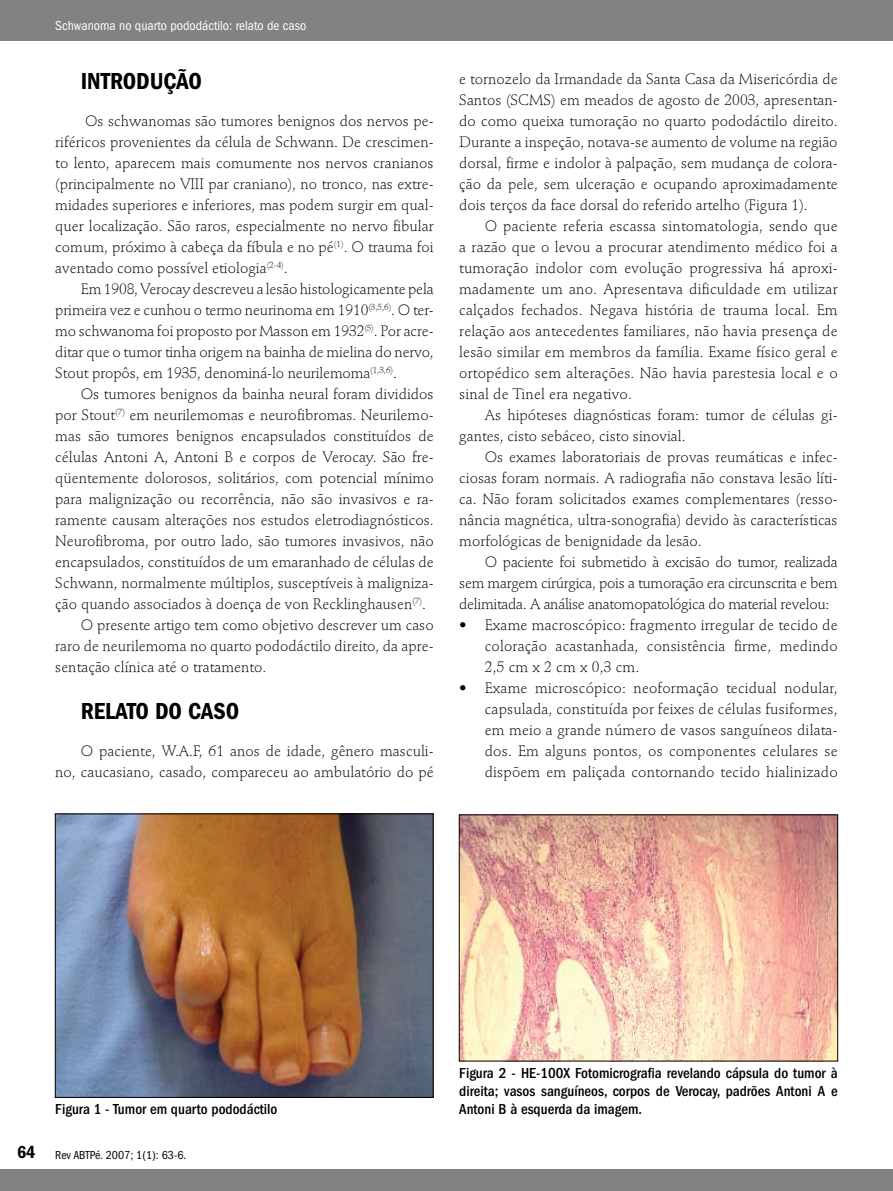
<style>
.page{position:relative;width:893px;height:1191px;background:#fff}
.page>*{position:absolute;margin:0;border:0;box-sizing:border-box;transform-origin:0 0}
.t1{font:24px "ITC Franklin Gothic Std Dm Cd";color:#000}
.t2{font:300 15px/21px "Stempel Schneidler Std";color:#000;text-align:justify}
.t3{font:500 condensed 15px/18px "ITC Franklin Gothic Std";color:#000;text-align:justify}
.t4{font:condensed 13.5px "ITC Franklin Gothic Std";color:#fff}
.t5{font:condensed 12px "ITC Franklin Gothic Std";color:#000}
.s1{font-family:"ITC Franklin Gothic Std Dm Cd";font-stretch:normal;font-size:18px}
</style>
<div class="page">
<div style="left:0;top:1169px;width:893px;height:22px;background:#808284"></div>
<div style="left:0;top:0;width:893px;height:40px;background:#808284"></div>
<img style="left:57px;top:815px;width:374px;height:280px">
<div style="left:55px;top:813px;width:378px;height:284px;border:1px solid #000"></div>
<img style="left:461px;top:816px;width:375px;height:243px">
<div style="left:459px;top:814px;width:379px;height:247px;border:1px solid #000"></div>
<p class="t4" style="left:55px;top:18px;width:252px">Schwanoma no quarto pododáctilo: relato de caso</p>
<h1 class="t1" style="left:81px;top:67px;width:123px">INTRODUÇÃO</h1>
<p class="t2" style="left:55px;top:110px;width:380px;text-indent:30px">Os schwanomas são tumores benignos dos nervos pe&shy;riféricos provenientes da célula de Schwann. De crescimen&shy;to lento, aparecem mais comumente nos nervos cranianos (principalmente no VIII par craniano), no tronco, nas extre&shy;midades superiores e inferiores, mas podem surgir em qual&shy;quer localização. São raros, especialmente no nervo fibular comum, próximo à cabeça da fíbula e no pé<sup>(1)</sup>. O trauma foi aventado como possível etiologia<sup>(2-4)</sup>.</p>
<p class="t2" style="left:55px;top:278px;width:380px;text-indent:26px">Em 1908, Verocay descreveu a lesão histologicamente pela primeira vez e cunhou o termo neurinoma em 1910<sup>(3,5,6)</sup>. O ter&shy;mo schwanoma foi proposto por Masson em 1932<sup>(5)</sup>. Por acre&shy;ditar que o tumor tinha origem na bainha de mielina do nervo, Stout propôs, em 1935, denominá-lo neurilemoma<sup>(1,3,6)</sup>.</p>
<p class="t2" style="left:81px;top:383px;width:354px">Os tumores benignos da bainha neural foram divididos</p>
<p class="t2" style="left:55px;top:404px;width:380px">por Stout<sup>(7)</sup> em neurilemomas e neurofibromas. Neurilemo-</p>
<p class="t2" style="left:55px;top:425px;width:380px">mas são tumores benignos encapsulados constituídos de</p>
<p class="t2" style="left:55px;top:446px;width:380px">células Antoni A, Antoni B e corpos de Verocay. São fre-</p>
<p class="t2" style="left:55px;top:467px;width:380px">qüentemente dolorosos, solitários, com potencial mínimo</p>
<p class="t2" style="left:55px;top:488px;width:380px">para malignização ou recorrência, não são invasivos e ra-</p>
<p class="t2" style="left:55px;top:509px;width:380px">ramente causam alterações nos estudos eletrodiagnósticos.</p>
<p class="t2" style="left:55px;top:530px;width:380px">Neurofibroma, por outro lado, são tumores invasivos, não</p>
<p class="t2" style="left:55px;top:551px;width:380px">encapsulados, constituídos de um emaranhado de células de</p>
<p class="t2" style="left:55px;top:572px;width:380px">Schwann, normalmente múltiplos, susceptíveis à maligniza-</p>
<p class="t2" style="left:55px;top:593px;width:372px">ção quando associados à doença de von Recklinghausen<sup>(7)</sup>.</p>
<p class="t2" style="left:81px;top:614px;width:354px">O presente artigo tem como objetivo descrever um caso</p>
<p class="t2" style="left:55px;top:635px;width:380px">raro de neurilemoma no quarto pododáctilo direito, da apre-</p>
<p class="t2" style="left:55px;top:656px;width:213px">sentação clínica até o tratamento.</p>
<h1 class="t1" style="left:81px;top:697px;width:13px">RELA</h1>
<h1 class="t1" style="left:127px;top:697px;width:114px">TO DO CASO</h1>
<p class="t2" style="left:55px;top:740px;width:380px;text-align:right">O paciente, W.A.F, 61 anos de idade, gênero masculi-<br>no, caucasiano, casado, compareceu ao ambulatório do pé</p>
<p class="t2" style="left:459px;top:68px;width:380px">e tornozelo da Irmandade da Santa Casa da Misericórdia de Santos (SCMS) em meados de agosto de 2003, apresentan&shy;do como queixa tumoração no quarto pododáctilo direito.<br>Durante a inspeção, notava-se aumento de volume na região dorsal, firme e indolor à palpação, sem mudança de colora&shy;ção da pele, sem ulceração e ocupando aproximadamente dois terços da face dorsal do referido artelho (Figura 1).</p>
<p class="t2" style="left:459px;top:215px;width:380px;text-indent:26px">O paciente referia escassa sintomatologia, sendo que a razão que o levou a procurar atendimento médico foi a tumoração indolor com evolução progressiva há aproxi&shy;madamente um ano. Apresentava dificuldade em utilizar calçados fechados. Negava história de trauma local. Em relação aos antecedentes familiares, não havia presença de lesão similar em membros da família. Exame físico geral e ortopédico sem alterações. Não havia parestesia local e o sinal de Tinel era negativo.</p>
<p class="t2" style="left:459px;top:404px;width:380px;text-indent:26px">As hipóteses diagnósticas foram: tumor de células gi&shy;gantes, cisto sebáceo, cisto sinovial.</p>
<p class="t2" style="left:459px;top:446px;width:380px;text-indent:26px">Os exames laboratoriais de provas reumáticas e infec&shy;ciosas foram normais. A radiografia não constava lesão líti&shy;ca. Não foram solicitados exames complementares (resso&shy;nância magnética, ultra-sonografia) devido às características morfológicas de benignidade da lesão.</p>
<p class="t2" style="left:459px;top:551px;width:380px;text-indent:26px">O paciente foi submetido à excisão do tumor, realizada sem margem cirúrgica, pois a tumoração era circunscrita e bem delimitada. A análise anatomopatológica do material revelou:</p>
<p class="t2" style="left:485px;top:614px;width:354px;text-indent:-26px">• Exame macroscópico: fragmento irregular de tecido de coloração acastanhada, consistência firme, medindo 2,5 cm x 2 cm x 0,3 cm.</p>
<p class="t2" style="left:485px;top:677px;width:354px;text-indent:-26px">• Exame microscópico: neoformação tecidual nodular, capsulada, constituída por feixes de células fusiformes, em meio a grande número de vasos sanguíneos dilata&shy;dos. Em alguns pontos, os componentes celulares se dispõem em paliçada contornando tecido hialinizado</p>
<p class="t3" style="left:55px;top:1100px;width:224px">Figura 1 - Tumor em quarto pododáctilo</p>
<p class="t5" style="left:17px;top:1148px;width:171px"><span class="s1">64</span> Rev ABTPé. 2007; 1(1): 63-6.</p>
<p class="t3" style="left:459px;top:1064px;width:380px">Figura 2 - HE-100X Fotomicrografia revelando cápsula do tumor à direita; vasos sanguíneos, corpos de Verocay, padrões Antoni A e Antoni B à esquerda da imagem.</p>
</div>
